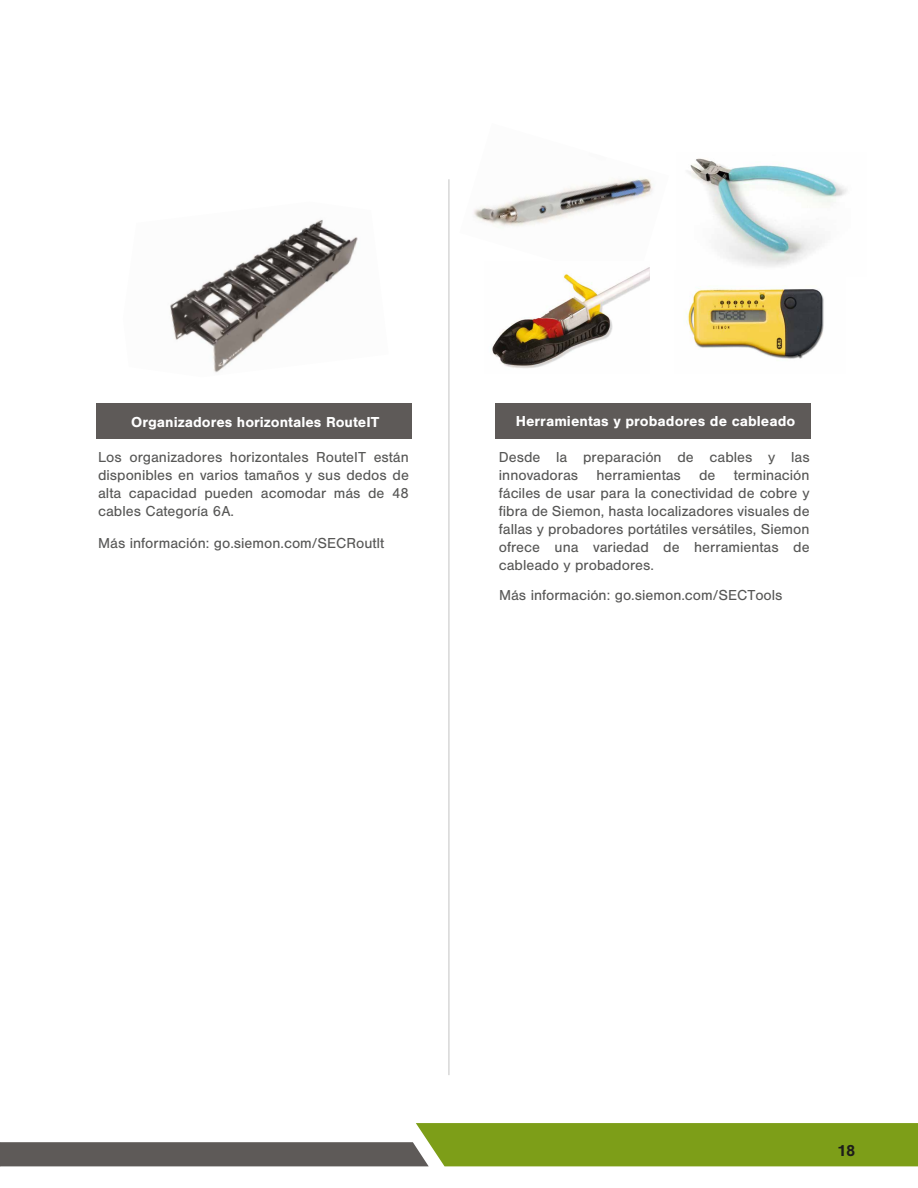
<style>
.page{position:relative;width:918px;height:1188px;background:#fff}
.page>*{position:absolute;margin:0;border:0;box-sizing:border-box;transform-origin:0 0}
.t1{font:700 16.5px "Nimbus San";color:#1d1d1b}
.t2{font:15px/18px "Nimbus San";color:#575756;text-align:justify}
.t3{font:700 15px "Nimbus San";color:#fff}
</style>
<div class="page">
<svg style="left:0;top:1123px;width:918px;height:43px"></svg>
<div style="left:96px;top:404px;width:315px;height:35px;background:#5e5a58"></div>
<img style="left:170px;top:220px;width:188px;height:153px">
<hr style="left:448px;top:179px;width:2px;height:896px;background:#c6c6c6">
<img style="left:474px;top:177px;width:179px;height:104px">
<img style="left:687px;top:158px;width:160px;height:109px">
<div style="left:495px;top:404px;width:316px;height:35px;background:#5e5a58"></div>
<img style="left:686px;top:286px;width:138px;height:73px">
<img style="left:484px;top:261px;width:165px;height:107px">
<p class="t3" style="left:131px;top:414px;width:250px">Organizadores horizontales RouteIT</p>
<p class="t3" style="left:516px;top:413px;width:281px">Herramientas y probadores de cableado</p>
<p class="t2" style="left:98px;top:448px;width:312px">Los organizadores horizontales RouteIT están disponibles en varios tamaños y sus dedos de alta capacidad pueden acomodar más de 48 cables Categoría 6A.</p>
<p class="t2" style="left:499px;top:448px;width:312px">Desde la preparación de cables y las innovadoras herramientas de terminación fáciles de usar para la conectividad de cobre y fibra de Siemon, hasta localizadores visuales de fallas y probadores portátiles versátiles, Siemon ofrece una variedad de herramientas de cableado y probadores.</p>
<p class="t2" style="left:98px;top:534px;width:288px">Más información: go.siemon.com/SECRoutIt</p>
<p class="t2" style="left:499px;top:586px;width:285px">Más información: go.siemon.com/SECTools</p>
<p class="t1" style="left:837px;top:1141px;width:20px">18</p>
</div>
